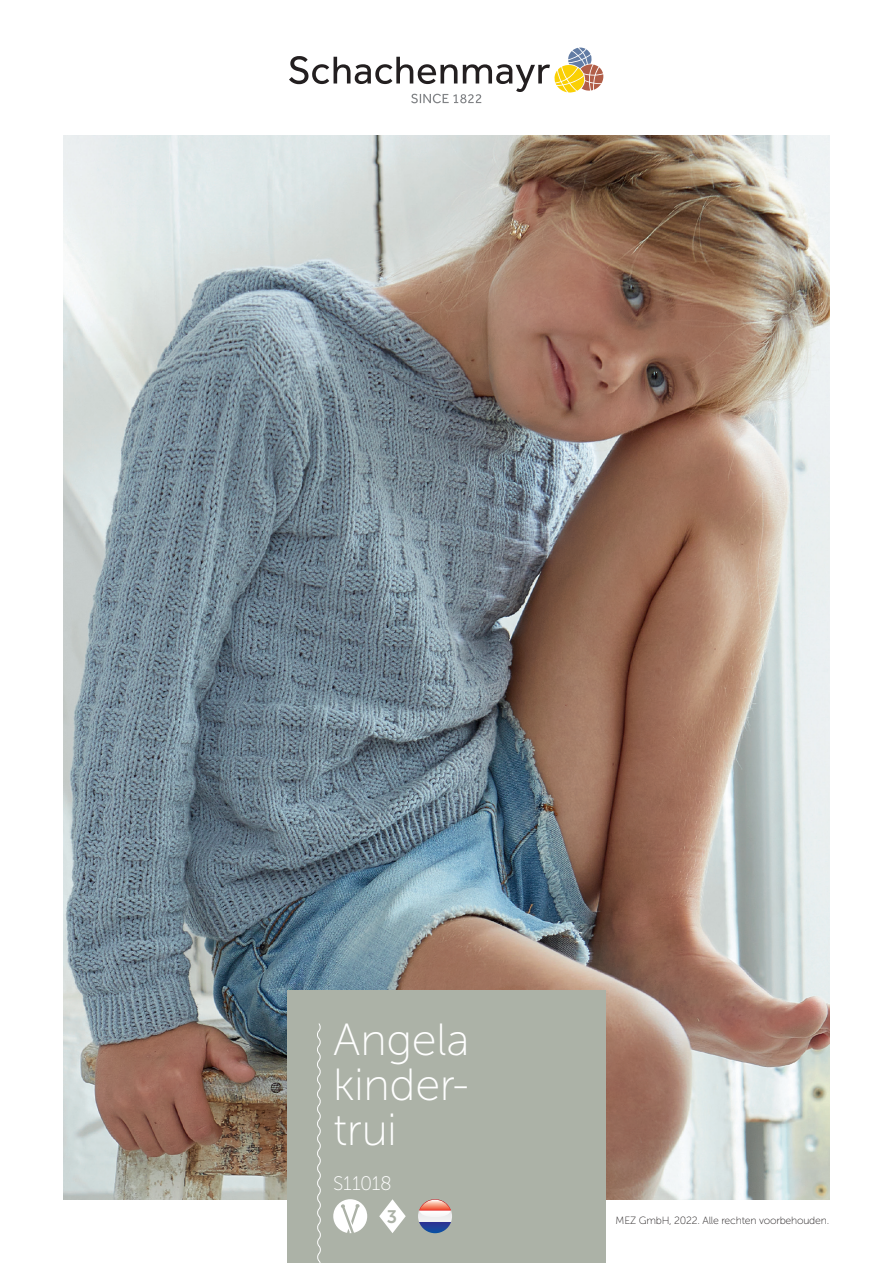
<style>
.page{position:relative;width:893px;height:1263px;background:#fff}
.page>*{position:absolute;margin:0;border:0;box-sizing:border-box;transform-origin:0 0}
.t1{font:45px/45px "Museo Sans 100";letter-spacing:-.01em;color:#fff;text-align:justify}
.t2{font:19.5px "Museo Sans 100";color:#fff}
.t3{font:18px "Museo Sans 700";color:#acb2a7}
.t4{font:10.5px "Museo Sans 100";letter-spacing:-.02em;color:#231f20}
</style>
<div class="page">
<svg style="left:289px;top:48px;width:315px;height:55px"></svg>
<img style="left:64px;top:135px;width:765px;height:1064px">
<div style="left:287px;top:990px;width:319px;height:273px;background:#acb2a7"></div>
<svg style="left:317px;top:1023px;width:4px;height:240px"></svg>
<svg style="left:379px;top:1199px;width:27px;height:34px"></svg>
<svg style="left:333px;top:1199px;width:34px;height:34px"></svg>
<svg style="left:418px;top:1199px;width:34px;height:34px"></svg>
<h1 class="t1" style="left:333px;top:1018px;width:138px">Angela kinder&shy;trui</h1>
<h2 class="t2" style="left:333px;top:1173px;width:60px">S11018</h2>
<h3 class="t3" style="left:387px;top:1206px;width:12px">3</h3>
<p class="t4" style="left:616px;top:1215px;width:215px">MEZ GmbH, 2022. Alle rechten voorbehouden.</p>
</div>
